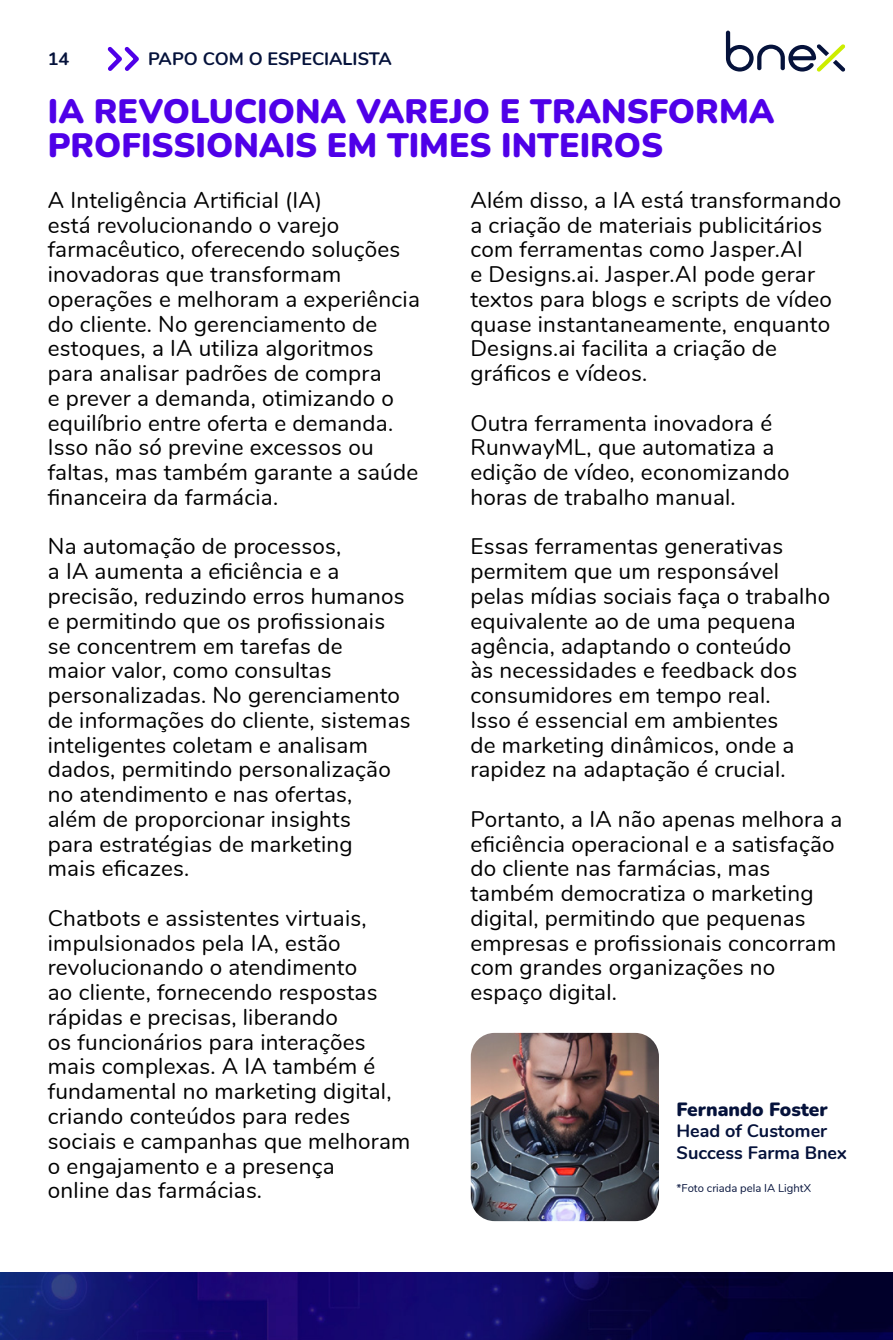
<style>
.page{position:relative;width:893px;height:1340px;background:#fff}
.page>*{position:absolute;margin:0;border:0;box-sizing:border-box;transform-origin:0 0}
.t1{font:900 33.75px/33.8px "Nunito";color:#4f00e8}
.t2{font:22.5px/24.8px "Nunito";letter-spacing:.01em;color:#000}
.t3{font:900 19.12px "Nunito";color:#05123b}
.t4{font:700 18px/21.6px "Nunito";color:#05123b}
.t5{font:11.25px "Nunito";color:#05123b}
</style>
<div class="page">
<svg style="left:107px;top:46px;width:32px;height:25px"></svg>
<svg style="left:726px;top:31px;width:119px;height:41px"></svg>
<img style="left:0;top:1272px;width:893px;height:67px">
<img style="left:471px;top:1032px;width:188px;height:189px">
<p class="t4" style="left:48px;top:47px;width:23px">14</p>
<p class="t4" style="left:148px;top:47px;width:245px">PAPO COM O ESPECIALISTA</p>
<h1 class="t1" style="left:48px;top:93px;width:728px">IA REVOLUCIONA VAREJO E TRANSFORMA<br>PROFISSIONAIS EM TIMES INTEIROS</h1>
<p class="t2" style="left:470px;top:186px;width:372px">Além disso, a IA está transformando a criação de materiais publicitários com ferramentas como Jasper.AI<br>e Designs.ai. Jasper.AI pode gerar textos para blogs e scripts de vídeo quase instantaneamente, enquanto<br>Designs.ai facilita a criação de gráficos e vídeos.</p>
<p class="t2" style="left:470px;top:409px;width:321px">Outra ferramenta inovadora é<br>RunwayML, que automatiza a edição de vídeo, economizando horas de trabalho manual.</p>
<p class="t2" style="left:470px;top:533px;width:361px">Essas ferramentas generativas permitem que um responsável pelas mídias sociais faça o trabalho equivalente ao de uma pequena agência, adaptando o conteúdo<br>às necessidades e feedback dos consumidores em tempo real.<br>Isso é essencial em ambientes<br>de marketing dinâmicos, onde a rapidez na adaptação é crucial.</p>
<p class="t2" style="left:470px;top:805px;width:374px">Portanto, a IA não apenas melhora a eficiência operacional e a satisfação do cliente nas farmácias, mas também democratiza o marketing digital, permitindo que pequenas empresas e profissionais concorram com grandes organizações no espaço digital.</p>
<p class="t2" style="left:48px;top:186px;width:374px">A Inteligência Artificial (IA)<br>está revolucionando o varejo farmacêutico, oferecendo soluções inovadoras que transformam operações e melhoram a experiência do cliente. No gerenciamento de estoques, a IA utiliza algoritmos para analisar padrões de compra<br>e prever a demanda, otimizando o equilíbrio entre oferta e demanda.<br>Isso não só previne excessos ou faltas, mas também garante a saúde financeira da farmácia.</p>
<p class="t2" style="left:48px;top:533px;width:364px">Na automação de processos,<br>a IA aumenta a eficiência e a precisão, reduzindo erros humanos e permitindo que os profissionais se concentrem em tarefas de<br>maior valor, como consultas personalizadas. No gerenciamento de informações do cliente, sistemas inteligentes coletam e analisam dados, permitindo personalização no atendimento e nas ofertas,<br>além de proporcionar insights<br>para estratégias de marketing<br>mais eficazes.</p>
<p class="t2" style="left:48px;top:904px;width:364px">Chatbots e assistentes virtuais, impulsionados pela IA, estão revolucionando o atendimento<br>ao cliente, fornecendo respostas rápidas e precisas, liberando<br>os funcionários para interações mais complexas. A IA também é fundamental no marketing digital, criando conteúdos para redes sociais e campanhas que melhoram o engajamento e a presença<br>online das farmácias.</p>
<p class="t3" style="left:676px;top:1095px;width:153px">Fernando Foster</p>
<p class="t4" style="left:676px;top:1119px;width:172px">Head of Customer<br>Success Farma Bnex</p>
<p class="t5" style="left:676px;top:1180px;width:136px">*Foto criada pela IA LightX</p>
</div>
